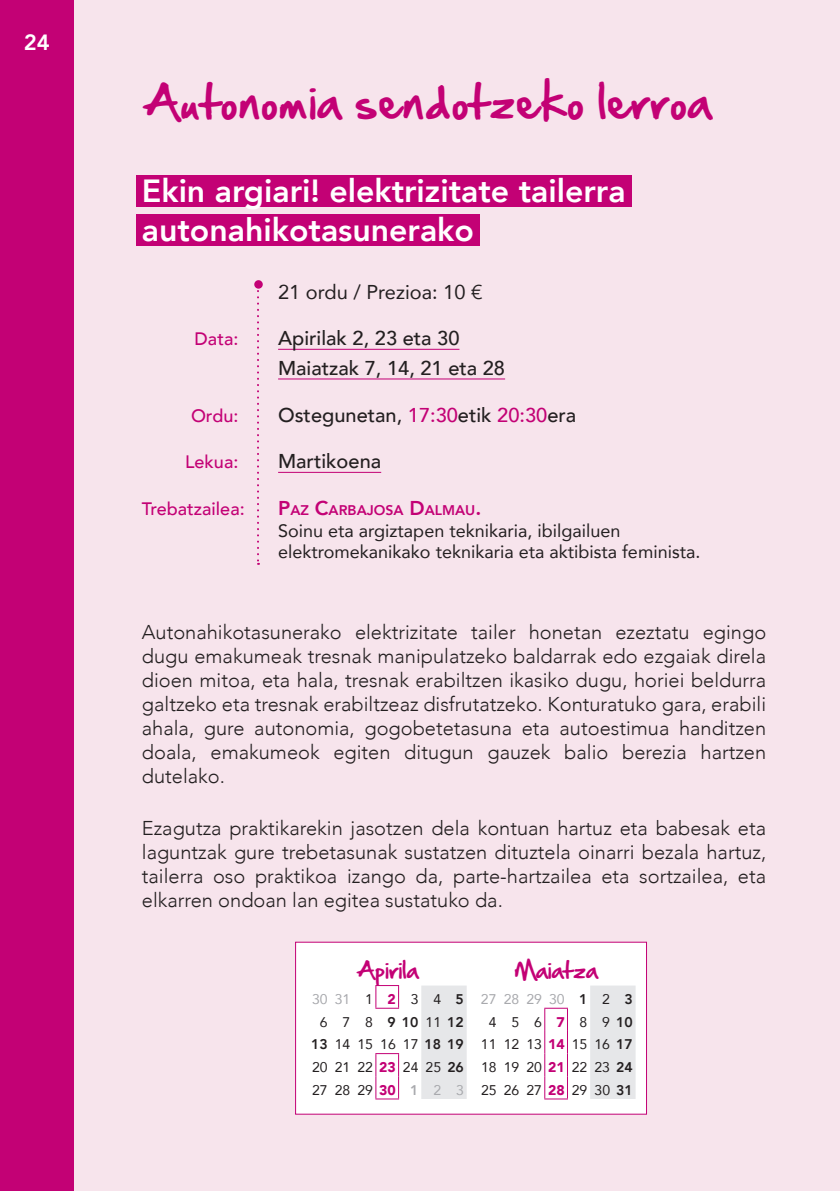
<style>
.page{position:relative;width:840px;height:1191px;background:#fff}
.page>*{position:absolute;margin:0;border:0;box-sizing:border-box;transform-origin:0 0}
.t1{font:40px "Hand Of Sean";letter-spacing:.02em;color:#c30175}
.t2{font:800 32px/38.4px "Avenir";color:#fff}
.t3{font:800 22px "Avenir";color:#fff}
.t4{font:300 20px/24px "Avenir";color:#231f20;text-align:justify}
.t5{font:500 20px/29.6px "Avenir";color:#231f20}
.t6{font:20px "Avenir";color:#231f20}
.t7{font:20px "Hand Of Sean";color:#c30175}
.t8{font:18px/21.6px "Avenir";color:#231f20}
.t9{font:500 18px "Avenir";color:#c30175}
.t10{font:14px/22.6px "Avenir";color:#231f20;text-align:right}
.t11{font:800 14px "Avenir";color:#c30175}
.s1{color:#c30175}
.s2{font-size:20px}
.s3{color:#a8a9ad}
.s4{font-weight:900;color:#c30175}
.s5{font-weight:800}
.s6{font-weight:800;color:#a8a9ad}
</style>
<div class="page">
<div style="left:0;top:0;width:839px;height:1191px;background:#f7e4ec"></div>
<div style="left:0;top:0;width:74px;height:1191px;background:#c30175"></div>
<div style="left:136px;top:176px;width:495px;height:31px;background:#c30175"></div>
<div style="left:136px;top:214px;width:343px;height:31px;background:#c30175"></div>
<hr style="left:278px;top:349px;width:181px;height:1px;background:#c30175">
<hr style="left:278px;top:378px;width:227px;height:1px;background:#c30175">
<hr style="left:278px;top:472px;width:103px;height:1px;background:#c30175">
<div style="left:295px;top:941px;width:351px;height:173px;background:#fff"></div>
<svg style="left:375px;top:985px;width:91px;height:114px"></svg>
<svg style="left:544px;top:985px;width:91px;height:114px"></svg>
<svg style="left:257px;top:290px;width:2px;height:275px"></svg>
<div style="left:254px;top:280px;width:8px;height:9px;background:#c30175;border-radius:50%"></div>
<p class="t3" style="left:24px;top:26px;width:28px">24</p>
<h1 class="t1" style="left:142px;top:66px;width:570px">Autonomia sendotzeko lerroa</h1>
<h2 class="t2" style="left:142px;top:172px;width:485px">Ekin argiari! elektrizitate tailerra autonahikotasunerako</h2>
<p class="t6" style="left:278px;top:275px;width:206px">21 ordu / Prezioa: 10 €</p>
<p class="t9" style="left:194px;top:323px;width:45px">Data:</p>
<p class="t5" style="left:278px;top:322px;width:228px">Apirilak 2, 23 eta 30<br>Maiatzak 7, 14, 21 eta 28</p>
<p class="t9" style="left:191px;top:400px;width:49px">Ordu:</p>
<p class="t5" style="left:278px;top:399px;width:299px">Ostegunetan, <span class="s1">17:30</span>etik <span class="s1">20:30</span>era</p>
<p class="t9" style="left:185px;top:446px;width:55px">Lekua:</p>
<p class="t5" style="left:278px;top:445px;width:104px">Martikoena</p>
<p class="t9" style="left:142px;top:493px;width:104px">Trebatzailea:</p>
<p class="t11" style="left:278px;top:499px;width:204px"><span class="s2">P</span>AZ <span class="s2">C</span>ARBAJOSA <span class="s2">D</span>ALMAU<span class="s2">.</span></p>
<p class="t8" style="left:278px;top:519px;width:423px">Soinu eta argiztapen teknikaria, ibilgailuen elektromekanikako teknikaria eta aktibista feminista.</p>
<p class="t4" style="left:142px;top:620px;width:625px">Autonahikotasunerako elektrizitate tailer honetan ezeztatu egingo dugu emakumeak tresnak manipulatzeko baldarrak edo ezgaiak direla dioen mitoa, eta hala, tresnak erabiltzen ikasiko dugu, horiei beldurra galtzeko eta tresnak erabiltzeaz disfrutatzeko. Konturatuko gara, erabili ahala, gure autonomia, gogobetetasuna eta autoestimua handitzen doala, emakumeok egiten ditugun gauzek balio berezia hartzen dutelako.</p>
<p class="t4" style="left:142px;top:816px;width:625px">Ezagutza praktikarekin jasotzen dela kontuan hartuz eta babesak eta laguntzak gure trebetasunak sustatzen dituztela oinarri bezala hartuz, tailerra oso praktikoa izango da, parte-hartzailea eta sortzailea, eta elkarren ondoan lan egitea sustatuko da.</p>
<p class="t7" style="left:356px;top:952px;width:64px">Apirila</p>
<p class="t10" style="left:311px;top:987px;width:154px"><span class="s3">3031</span>1<span class="s4">2</span>34<span class="s5">5<br></span>6 7 8 <span class="s5">910</span>11<span class="s5">12<br>13</span> 14 15 16 17 <span class="s5">18 19<br></span>20 21 22 <span class="s4">23</span> 24 25 <span class="s5">26<br></span>272829<span class="s4">30</span> <span class="s6">1</span> <span class="s3">2 3</span></p>
<p class="t7" style="left:514px;top:952px;width:85px">Maiatza</p>
<p class="t10" style="left:480px;top:987px;width:153px;text-align:center"><span class="s3">27282930</span> <span class="s5">1</span> 2 <span class="s5">3<br></span>456<span class="s4">7</span>89<span class="s5">10<br></span>11 12 13 <span class="s4">14</span> 15 16 <span class="s5">17<br></span>18 19 20 <span class="s4">21</span> 22 23 <span class="s5">24<br></span>25 26 27 <span class="s4">28</span> 29 30 <span class="s5">31</span></p>
</div>
